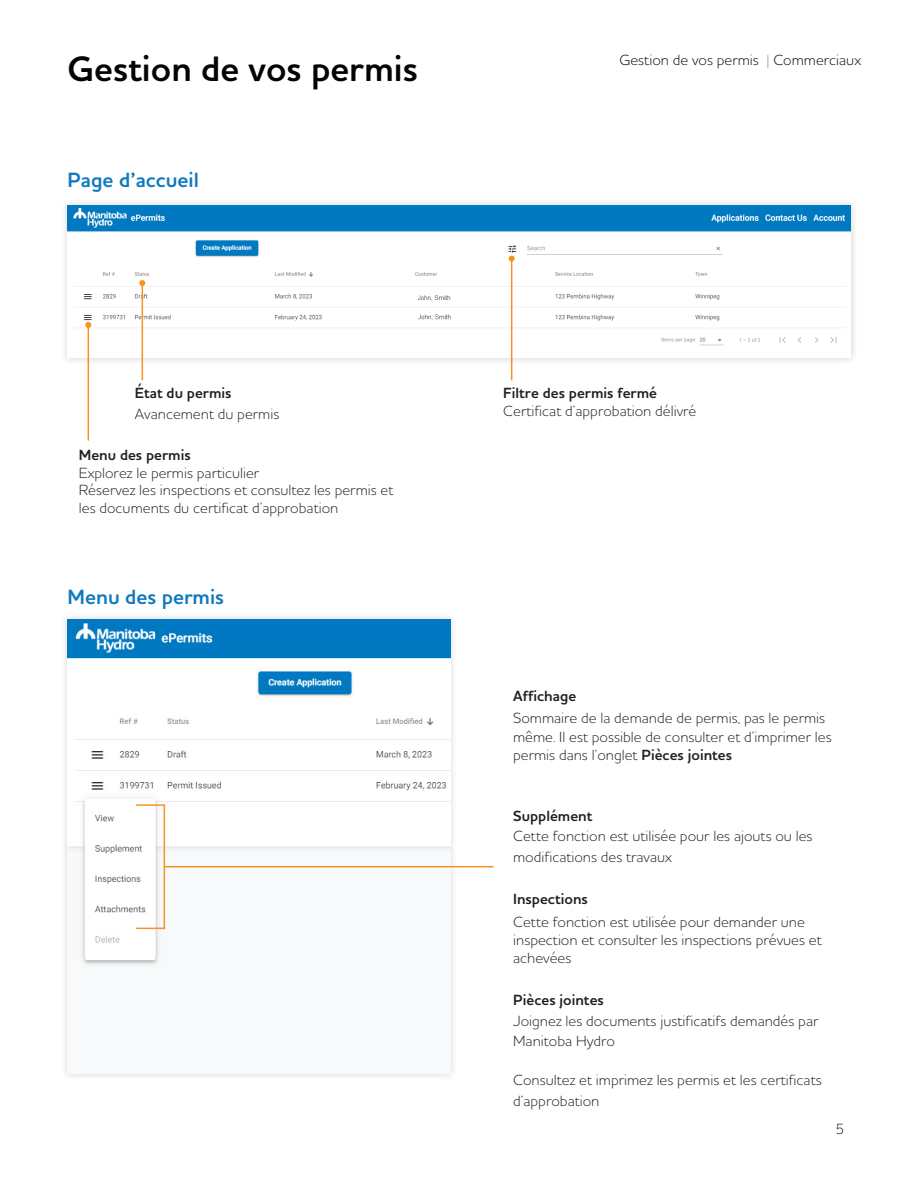
<style>
.page{position:relative;width:918px;height:1188px;background:#fff}
.page>*{position:absolute;margin:0;border:0;box-sizing:border-box;transform-origin:0 0}
.t1{font:700 36px "MH Houschka Std";color:#040503}
.t2{font:700 21px "MH Houschka Std";color:#1078bf}
.t3{font:300 15px/20.4px "MH Houschka Std";color:#231f20}
.t4{font:300 15px "MH Houschka Std";color:#120908}
.s1{color:#939598}
.s2{font-weight:700}
</style>
<div class="page">
<div style="left:60px;top:198px;width:798px;height:167px;background:#231f20;opacity:.2"></div>
<img style="left:68px;top:205px;width:782px;height:153px">
<hr style="left:511px;top:259px;width:1px;height:121px;background:#f59421">
<svg style="left:509px;top:256px;width:6px;height:6px"></svg>
<hr style="left:142px;top:283px;width:1px;height:97px;background:#f59421">
<svg style="left:139px;top:280px;width:6px;height:6px"></svg>
<hr style="left:88px;top:325px;width:1px;height:116px;background:#f59421">
<svg style="left:85px;top:322px;width:6px;height:6px"></svg>
<div style="left:60px;top:612px;width:398px;height:469px;background:#f8f9fb"></div>
<img style="left:68px;top:619px;width:382px;height:345px">
<div style="left:135px;top:804px;width:30px;height:125px;border:2px solid #f59421"></div>
<hr style="left:165px;top:866px;width:329px;height:1px;background:#f59421">
<p class="t1" style="left:68px;top:46px;width:352px">Gestion de vos permis</p>
<p class="t4" style="left:619px;top:51px;width:243px">Gestion de vos permis <span class="s1">|</span> Commerciaux</p>
<p class="t2" style="left:68px;top:166px;width:133px">Page d’accueil</p>
<p class="t3" style="left:135px;top:382px;width:146px;line-height:21px"><span class="s2">État du permis<br></span>Avancement du permis</p>
<p class="t3" style="left:79px;top:445px;width:316px;line-height:17.7px"><span class="s2">Menu des permis<br></span>Explorez le permis particulier<br>Réservez les inspections et consultez les permis et les documents du certificat d’approbation</p>
<p class="t2" style="left:68px;top:583px;width:158px">Menu des permis</p>
<p class="t3" style="left:503px;top:384px;width:195px;line-height:17.4px"><span class="s2">Filtre des permis fermé<br></span>Certificat d’approbation délivré</p>
<p class="t3" style="left:513px;top:684px;width:314px;line-height:22.4px"><span class="s2">Affichage<br></span>Sommaire de la demande de permis, pas le permis</p>
<p class="t3" style="left:513px;top:727px;width:320px;line-height:18.5px">même. Il est possible de consulter et d’imprimer les permis dans l’onglet <span class="s2">Pièces jointes</span></p>
<p class="t3" style="left:513px;top:805px;width:301px"><span class="s2">Supplément<br></span>Cette fonction est utilisée pour les ajouts ou les modifications des travaux</p>
<p class="t3" style="left:513px;top:887px;width:293px;line-height:22.8px"><span class="s2">Inspections<br></span>Cette fonction est utilisée pour demander une</p>
<p class="t3" style="left:513px;top:930px;width:310px;line-height:18.6px">inspection et consulter les inspections prévues et achevées</p>
<p class="t3" style="left:513px;top:990px;width:307px"><span class="s2">Pièces jointes<br></span>Joignez les documents justificatifs demandés par<br>Manitoba Hydro</p>
<p class="t3" style="left:513px;top:1070px;width:310px">Consultez et imprimez les permis et les certificats d’approbation</p>
<p class="t3" style="left:836px;top:1118px;width:10px">5</p>
</div>
